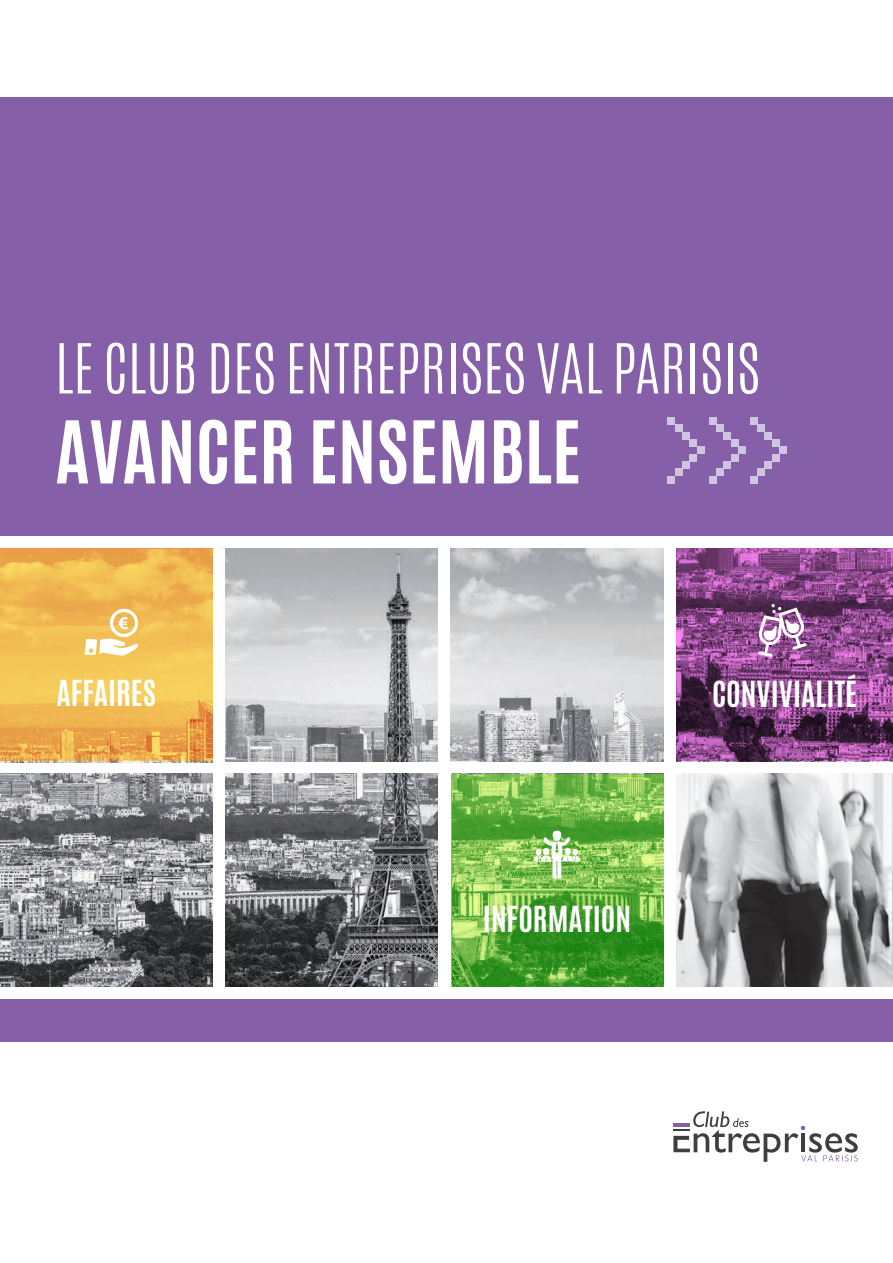
<style>
.page{position:relative;width:893px;height:1263px;background:#fff}
.page>*{position:absolute;margin:0;border:0;box-sizing:border-box;transform-origin:0 0}
.t1{font:700 73.5px "Antonio";color:#fff}
.t2{font:300 58.5px "Antonio";color:#fff}
.Titre{font:700 30px "Antonio";color:#fff}
</style>
<div class="page">
<img style="left:225px;top:774px;width:213px;height:212px">
<svg style="left:0;top:549px;width:213px;height:212px;background:#f0b952"></svg>
<div style="left:0;top:98px;width:893px;height:438px;background:#8560a9"></div>
<div style="left:0;top:999px;width:893px;height:43px;background:#8560a9"></div>
<svg style="left:84px;top:609px;width:55px;height:47px"></svg>
<img style="left:676px;top:774px;width:217px;height:212px">
<svg style="left:676px;top:549px;width:217px;height:212px;background:#7e417d"></svg>
<svg style="left:758px;top:604px;width:49px;height:53px"></svg>
<svg style="left:673px;top:1111px;width:185px;height:51px"></svg>
<div style="left:668px;top:417px;width:7px;height:8px;background:#d0c5e0"></div>
<div style="left:668px;top:476px;width:7px;height:7px;background:#d0c5e0"></div>
<div style="left:675px;top:425px;width:7px;height:7px;background:#d0c5e0"></div>
<div style="left:675px;top:469px;width:7px;height:7px;background:#d0c5e0"></div>
<div style="left:682px;top:432px;width:8px;height:7px;background:#d0c5e0"></div>
<div style="left:682px;top:461px;width:8px;height:8px;background:#d0c5e0"></div>
<div style="left:690px;top:439px;width:7px;height:8px;background:#d0c5e0"></div>
<div style="left:690px;top:454px;width:7px;height:7px;background:#d0c5e0"></div>
<div style="left:697px;top:447px;width:7px;height:7px;background:#d0c5e0"></div>
<div style="left:709px;top:417px;width:7px;height:8px;background:#d0c5e0"></div>
<div style="left:709px;top:476px;width:7px;height:7px;background:#d0c5e0"></div>
<div style="left:716px;top:425px;width:7px;height:7px;background:#d0c5e0"></div>
<div style="left:716px;top:469px;width:7px;height:7px;background:#d0c5e0"></div>
<div style="left:723px;top:432px;width:8px;height:7px;background:#d0c5e0"></div>
<div style="left:723px;top:461px;width:8px;height:8px;background:#d0c5e0"></div>
<div style="left:731px;top:439px;width:7px;height:8px;background:#d0c5e0"></div>
<div style="left:731px;top:454px;width:7px;height:7px;background:#d0c5e0"></div>
<div style="left:738px;top:447px;width:8px;height:7px;background:#d0c5e0"></div>
<div style="left:750px;top:417px;width:7px;height:8px;background:#d0c5e0"></div>
<div style="left:750px;top:476px;width:7px;height:7px;background:#d0c5e0"></div>
<div style="left:757px;top:425px;width:8px;height:7px;background:#d0c5e0"></div>
<div style="left:757px;top:469px;width:8px;height:7px;background:#d0c5e0"></div>
<div style="left:765px;top:432px;width:7px;height:7px;background:#d0c5e0"></div>
<div style="left:765px;top:461px;width:7px;height:8px;background:#d0c5e0"></div>
<div style="left:772px;top:439px;width:7px;height:8px;background:#d0c5e0"></div>
<div style="left:772px;top:454px;width:7px;height:7px;background:#d0c5e0"></div>
<div style="left:779px;top:447px;width:8px;height:7px;background:#d0c5e0"></div>
<img style="left:0;top:774px;width:213px;height:212px">
<img style="left:451px;top:549px;width:212px;height:212px">
<img style="left:225px;top:549px;width:213px;height:212px">
<hr style="left:0;top:324px;width:1px;height:212px;background:#f47321">
<svg style="left:451px;top:774px;width:212px;height:212px;background:#66b041"></svg>
<div style="left:553px;top:831px;width:8px;height:10px;background:#fff;border-radius:4px"></div>
<svg style="left:533px;top:837px;width:48px;height:42px"></svg>
<p class="t2" style="left:55px;top:326px;width:706px">LE CLUB DES ENTREPRISES VAL PARISIS</p>
<p class="t1" style="left:55px;top:396px;width:528px">AVANCER ENSEMBLE</p>
<p class="Titre" style="left:56px;top:670px;width:101px">AFFAIRES</p>
<p class="Titre" style="left:712px;top:672px;width:146px">CONVIVIALITÉ</p>
<p class="Titre" style="left:483px;top:896px;width:150px">INFORMATION</p>
</div>
